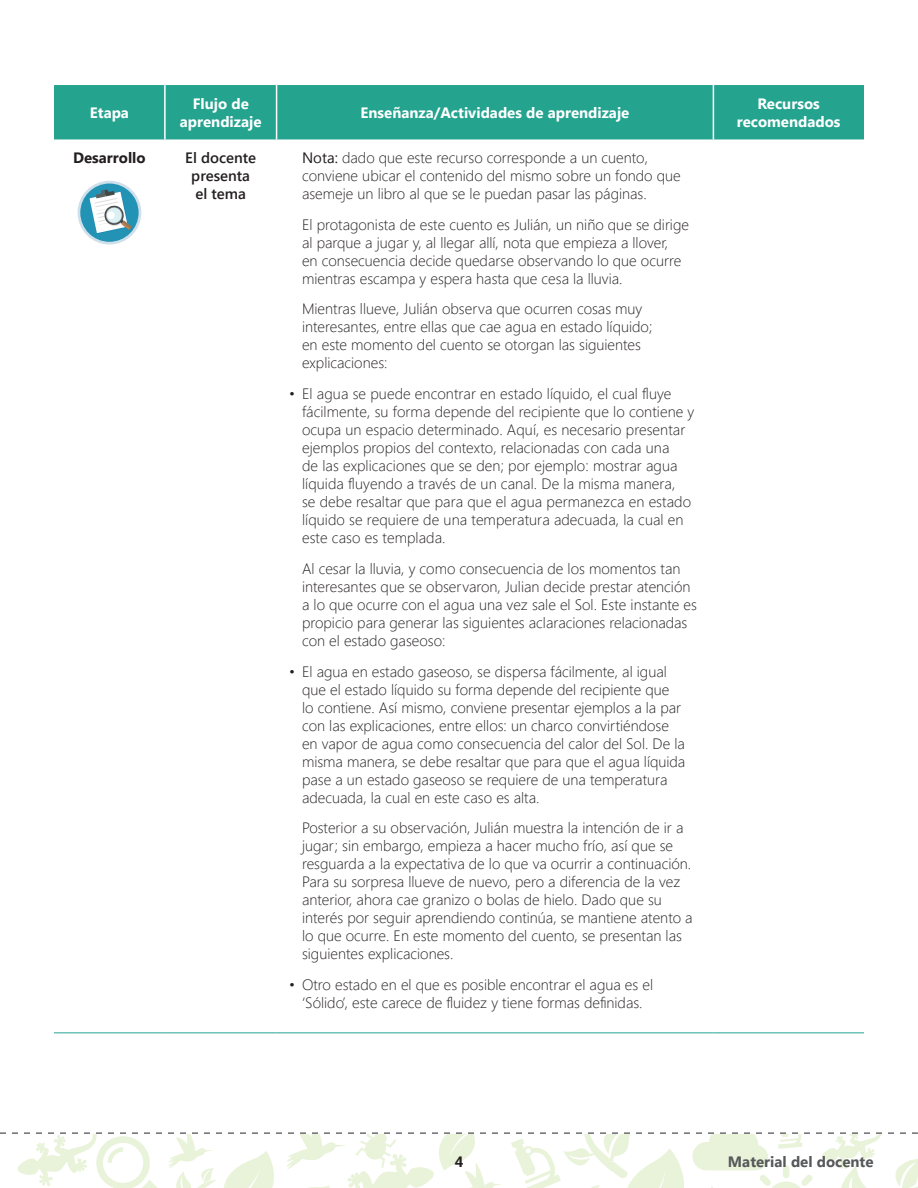
<style>
.page{position:relative;width:918px;height:1188px;background:#fff}
.page>*{position:absolute;margin:0;border:0;box-sizing:border-box;transform-origin:0 0}
.t1{font:300 15px/18px "Segoe UI";color:#231f20}
.t2{font:700 15px/18px "Segoe UI";color:#fff;text-align:center}
.t3{font:600 15px/18px "Segoe UI";color:#231f20;text-align:center}
.t4{font:700 15px "Segoe UI";color:#57585a}
.t5{font:700 15px "Segoe UI";color:#231f20}
.s1{font-weight:400}
</style>
<div class="page">
<svg style="left:0;top:1132px;width:918px;height:56px"></svg>
<div style="left:54px;top:85px;width:810px;height:54px;background:#24a38f"></div>
<hr style="left:277px;top:1032px;width:436px;height:1px;background:#24a38f">
<hr style="left:713px;top:1032px;width:151px;height:1px;background:#24a38f">
<hr style="left:164px;top:85px;width:2px;height:54px;background:#fff">
<hr style="left:276px;top:85px;width:1px;height:54px;background:#fff">
<hr style="left:713px;top:85px;width:1px;height:54px;background:#fff">
<hr style="left:165px;top:1032px;width:112px;height:1px;background:#24a38f">
<hr style="left:54px;top:1032px;width:111px;height:1px;background:#24a38f">
<svg style="left:78px;top:181px;width:63px;height:64px"></svg>
<div style="left:80px;top:184px;width:59px;height:58px;background:#2293b4;border-radius:50%"></div>
<svg style="left:90px;top:189px;width:42px;height:45px"></svg>
<p class="t2" style="left:90px;top:103px;width:41px">Etapa</p>
<p class="t2" style="left:180px;top:94px;width:83px">Flujo de aprendizaje</p>
<p class="t2" style="left:361px;top:103px;width:270px">Enseñanza/Actividades de aprendizaje</p>
<p class="t2" style="left:737px;top:94px;width:105px">Recursos recomendados</p>
<p class="t5" style="left:73px;top:147px;width:74px">Desarrollo</p>
<p class="t3" style="left:185px;top:148px;width:72px">El docente presenta el tema</p>
<p class="t1" style="left:302px;top:148px;width:380px"><span class="s1">Nota:</span> dado que este recurso corresponde a un cuento, conviene ubicar el contenido del mismo sobre un fondo que asemeje un libro al que se le puedan pasar las páginas.</p>
<p class="t1" style="left:302px;top:215px;width:388px">El protagonista de este cuento es Julián, un niño que se dirige al parque a jugar y, al llegar allí, nota que empieza a llover,<br>en consecuencia decide quedarse observando lo que ocurre mientras escampa y espera hasta que cesa la lluvia.</p>
<p class="t1" style="left:302px;top:299px;width:352px">Mientras llueve, Julián observa que ocurren cosas muy interesantes, entre ellas que cae agua en estado líquido; en este momento del cuento se otorgan las siguientes explicaciones:</p>
<p class="t1" style="left:302px;top:384px;width:394px;text-indent:-13px">• El agua se puede encontrar en estado líquido, el cual fluye fácilmente, su forma depende del recipiente que lo contiene y ocupa un espacio determinado. Aquí, es necesario presentar ejemplos propios del contexto, relacionadas con cada una<br>de las explicaciones que se den; por ejemplo: mostrar agua líquida fluyendo a través de un canal. De la misma manera,<br>se debe resaltar que para que el agua permanezca en estado líquido se requiere de una temperatura adecuada, la cual en este caso es templada.</p>
<p class="t1" style="left:302px;top:559px;width:396px">Al cesar la lluvia, y como consecuencia de los momentos tan interesantes que se observaron, Julian decide prestar atención a lo que ocurre con el agua una vez sale el Sol. Este instante es propicio para generar las siguientes aclaraciones relacionadas con el estado gaseoso:</p>
<p class="t1" style="left:302px;top:662px;width:385px;text-indent:-13px">• El agua en estado gaseoso, se dispersa fácilmente, al igual que el estado líquido su forma depende del recipiente que<br>lo contiene. Así mismo, conviene presentar ejemplos a la par con las explicaciones, entre ellos: un charco convirtiéndose en vapor de agua como consecuencia del calor del Sol. De la misma manera, se debe resaltar que para que el agua líquida pase a un estado gaseoso se requiere de una temperatura adecuada, la cual en este caso es alta.</p>
<p class="t1" style="left:302px;top:818px;width:392px">Posterior a su observación, Julián muestra la intención de ir a jugar; sin embargo, empieza a hacer mucho frío, así que se resguarda a la expectativa de lo que va ocurrir a continuación.<br>Para su sorpresa llueve de nuevo, pero a diferencia de la vez anterior, ahora cae granizo o bolas de hielo. Dado que su interés por seguir aprendiendo continúa, se mantiene atento a lo que ocurre. En este momento del cuento, se presentan las siguientes explicaciones.</p>
<p class="t1" style="left:289px;top:975px;width:365px;text-align:center">• Otro estado en el que es posible encontrar el agua es el ‘Sólido’, este carece de fluidez y tiene formas definidas.</p>
<p class="t5" style="left:455px;top:1151px;width:10px">4</p>
<p class="t4" style="left:728px;top:1151px;width:147px">Material del docente</p>
</div>
